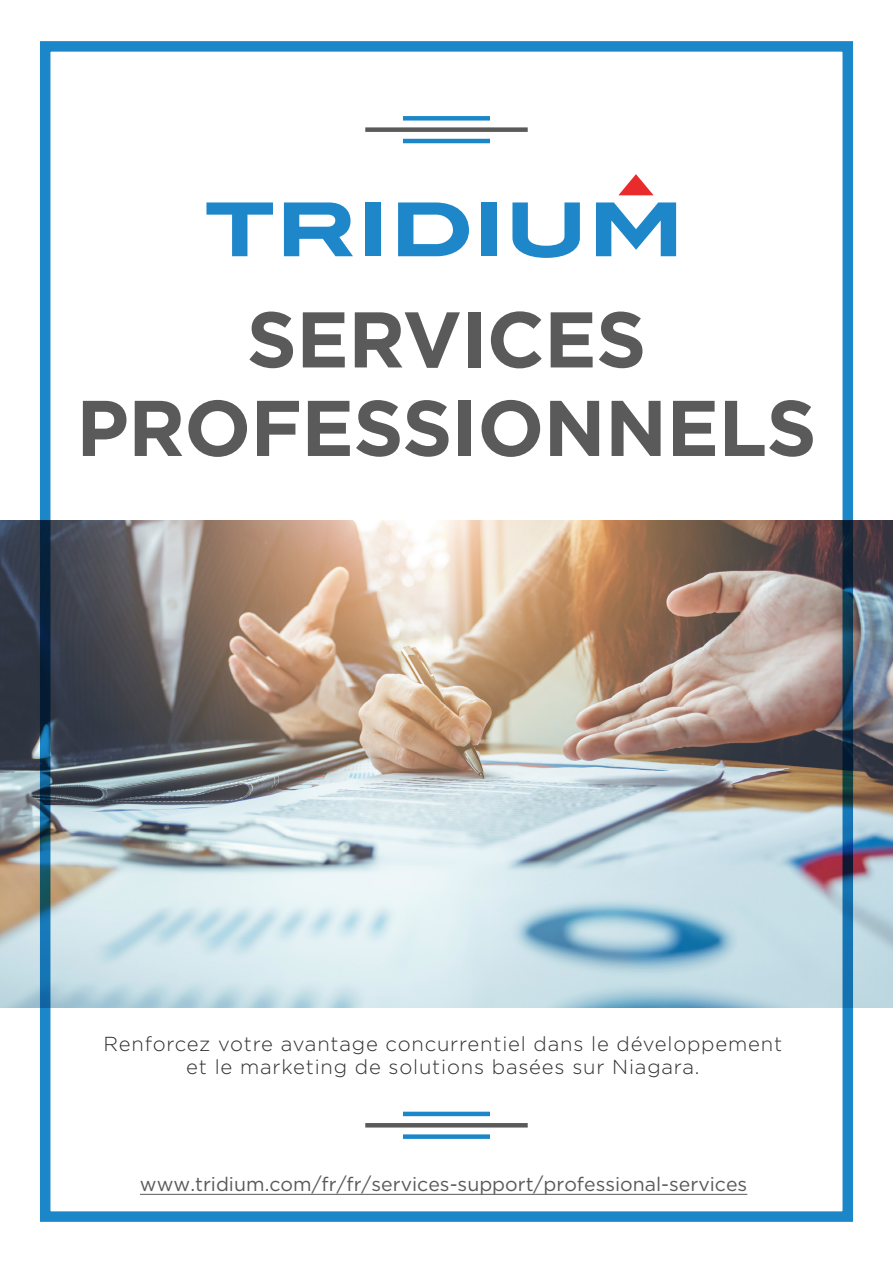
<style>
.page{position:relative;width:893px;height:1263px;background:#fff}
.page>*{position:absolute;margin:0;border:0;box-sizing:border-box;transform-origin:0 0}
.Center{font:700 78.75px/88.5px "Gotham";letter-spacing:-.01em;color:#595a59;text-align:center}
.t1{font:300 20.25px/22.8px "Gotham";letter-spacing:.04em;color:#312f30;text-align:center}
.Center-2{font:19.5px "Gotham";color:#595a59}
</style>
<div class="page">
<img style="left:0;top:520px;width:893px;height:487px">
<div style="left:403px;top:116px;width:87px;height:5px;background:#1c87c8"></div>
<hr style="left:403px;top:139px;width:87px;height:4px;background:#1c87c8">
<div style="left:365px;top:127px;width:163px;height:5px;background:#595a59"></div>
<hr style="left:403px;top:1112px;width:87px;height:4px;background:#1c87c8">
<div style="left:403px;top:1134px;width:87px;height:5px;background:#1c87c8"></div>
<hr style="left:365px;top:1123px;width:163px;height:4px;background:#595a59">
<div style="left:40px;top:41px;width:813px;height:1181px;border:10px solid #1c87c8"></div>
<svg style="left:206px;top:202px;width:67px;height:54px"></svg>
<svg style="left:284px;top:202px;width:69px;height:54px"></svg>
<div style="left:365px;top:202px;width:16px;height:54px;background:#1d87c9"></div>
<svg style="left:398px;top:202px;width:71px;height:54px"></svg>
<div style="left:481px;top:202px;width:15px;height:54px;background:#1d87c9"></div>
<svg style="left:512px;top:202px;width:68px;height:56px"></svg>
<svg style="left:596px;top:202px;width:80px;height:54px"></svg>
<svg style="left:618px;top:174px;width:36px;height:21px"></svg>
<hr style="left:140px;top:1194px;width:607px;height:1px;background:#595a59">
<p class="Center" style="left:76px;top:295px;width:742px">SERVICES<br>PROFESSIONNELS</p>
<p class="t1" style="left:104px;top:1032px;width:680px">Renforcez votre avantage concurrentiel dans le développement et le marketing de solutions basées sur Niagara.</p>
<p class="Center-2" style="left:140px;top:1171px;width:609px">www.tridium.com/fr/fr/services-support/professional-services</p>
</div>
